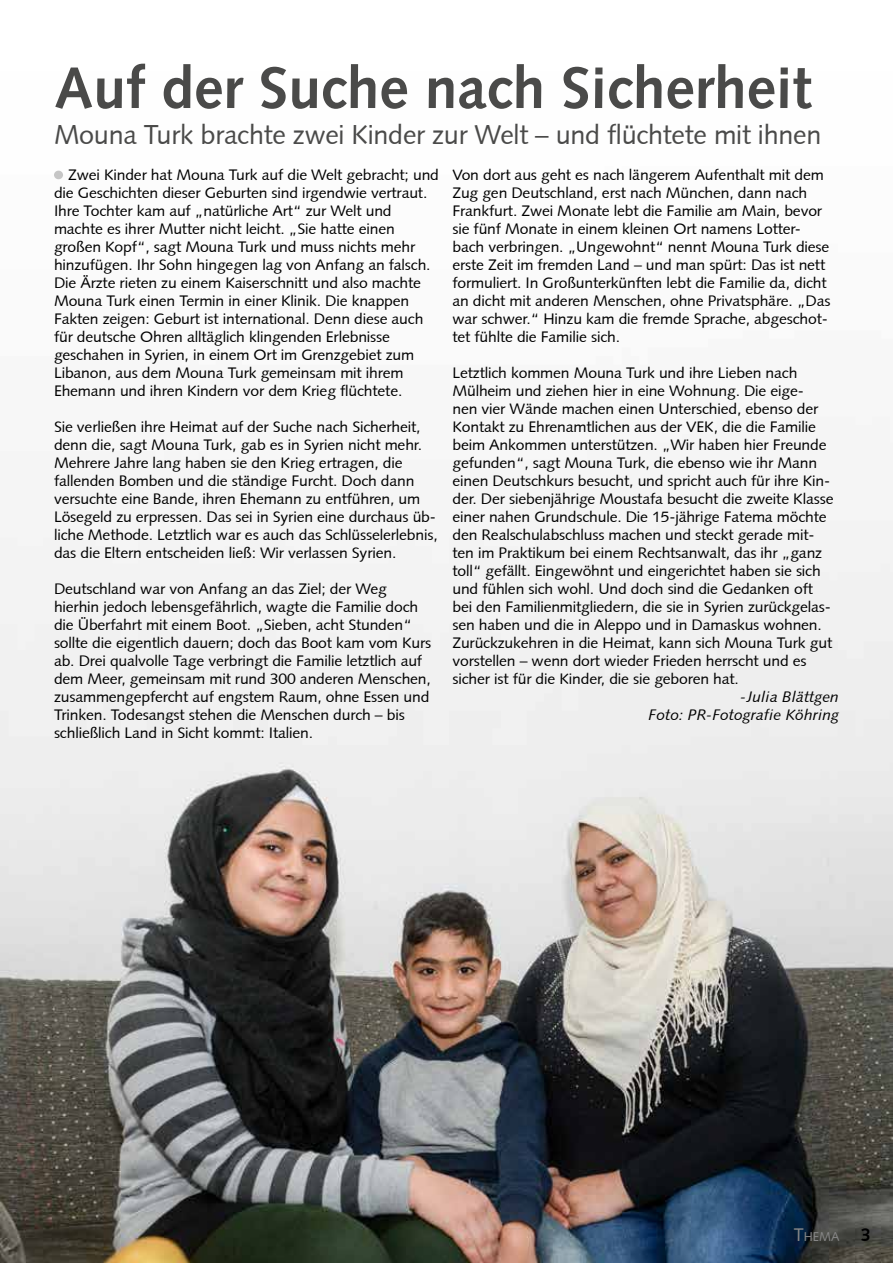
<style>
.page{position:relative;width:893px;height:1263px;background:#fff}
.page>*{position:absolute;margin:0;border:0;box-sizing:border-box;transform-origin:0 0}
.t1{font:700 58.5px "Syntax";color:#4a4a49}
.t2{font:27px "Syntax";letter-spacing:-.01em;color:#4a4a49}
.t3{font:700 18px "Syntax";color:#000}
.t4{font:15px/18px "Syntax";letter-spacing:-.01em;color:#000;scale:1.05 1}
.t5{font:italic 15px/18px "Syntax";color:#000;text-align:right;scale:1.05 1}
.t6{font:12.6px "Syntax";color:#878787}
.s1{font-size:18px}
</style>
<div class="page">
<img style="left:0;top:170px;width:893px;height:1093px">
<div style="left:54px;top:171px;width:9px;height:8px;background:#c6c6c6;border-radius:50%"></div>
<h1 class="t1" style="left:54px;top:54px;width:759px">Auf der Suche nach Sicherheit</h1>
<h2 class="t2" style="left:54px;top:119px;width:769px">Mouna Turk brachte zwei Kinder zur Welt – und flüchtete mit ihnen</h2>
<p class="t4" style="left:54px;top:166px;width:368px;text-indent:14px">Zwei Kinder hat Mouna Turk auf die Welt gebracht; und die Geschichten dieser Geburten sind irgendwie vertraut.<br>Ihre Tochter kam auf „natürliche Art“ zur Welt und machte es ihrer Mutter nicht leicht. „Sie hatte einen großen Kopf“, sagt Mouna Turk und muss nichts mehr hinzufügen. Ihr Sohn hingegen lag von Anfang an falsch.<br>Die Ärzte rieten zu einem Kaiserschnitt und also machte Mouna Turk einen Termin in einer Klinik. Die knappen Fakten zeigen: Geburt ist international. Denn diese auch für deutsche Ohren alltäglich klingenden Erlebnisse geschahen in Syrien, in einem Ort im Grenzgebiet zum Libanon, aus dem Mouna Turk gemeinsam mit ihrem Ehemann und ihren Kindern vor dem Krieg flüchtete.</p>
<p class="t4" style="left:54px;top:418px;width:367px">Sie verließen ihre Heimat auf der Suche nach Sicherheit, denn die, sagt Mouna Turk, gab es in Syrien nicht mehr.<br>Mehrere Jahre lang haben sie den Krieg ertragen, die fallenden Bomben und die ständige Furcht. Doch dann versuchte eine Bande, ihren Ehemann zu entführen, um Lösegeld zu erpressen. Das sei in Syrien eine durchaus üb&shy;liche Methode. Letztlich war es auch das Schlüsselerlebnis, das die Eltern entscheiden ließ: Wir verlassen Syrien.</p>
<p class="t4" style="left:54px;top:580px;width:361px">Deutschland war von Anfang an das Ziel; der Weg hierhin jedoch lebensgefährlich, wagte die Familie doch die Überfahrt mit einem Boot. „Sieben, acht Stunden“ sollte die eigentlich dauern; doch das Boot kam vom Kurs ab. Drei qualvolle Tage verbringt die Familie letztlich auf dem Meer, gemeinsam mit rund 300 anderen Menschen, zusammengepfercht auf engstem Raum, ohne Essen und Trinken. Todesangst stehen die Menschen durch – bis schließlich Land in Sicht kommt: Italien.</p>
<p class="t4" style="left:452px;top:166px;width:362px">Von dort aus geht es nach längerem Aufenthalt mit dem Zug gen Deutschland, erst nach München, dann nach Frankfurt. Zwei Monate lebt die Familie am Main, bevor sie fünf Monate in einem kleinen Ort namens Lotter&shy;bach verbringen. „Ungewohnt“ nennt Mouna Turk diese erste Zeit im fremden Land – und man spürt: Das ist nett formuliert. In Großunterkünften lebt die Familie da, dicht an dicht mit anderen Menschen, ohne Privatsphäre. „Das war schwer.“ Hinzu kam die fremde Sprache, abgeschot&shy;tet fühlte die Familie sich.</p>
<p class="t4" style="left:452px;top:364px;width:364px">Letztlich kommen Mouna Turk und ihre Lieben nach Mülheim und ziehen hier in eine Wohnung. Die eige-<br>nen vier Wände machen einen Unterschied, ebenso der Kontakt zu Ehrenamtlichen aus der VEK, die die Familie beim Ankommen unterstützen. „Wir haben hier Freunde gefunden“, sagt Mouna Turk, die ebenso wie ihr Mann einen Deutschkurs besucht, und spricht auch für ihre Kin&shy;der. Der siebenjährige Moustafa besucht die zweite Klasse einer nahen Grundschule. Die 15-jährige Fatema möchte den Realschulabschluss machen und steckt gerade mit&shy;ten im Praktikum bei einem Rechtsanwalt, das ihr „ganz toll“ gefällt. Eingewöhnt und eingerichtet haben sie sich und fühlen sich wohl. Und doch sind die Gedanken oft bei den Familienmitgliedern, die sie in Syrien zurückgelas&shy;sen haben und die in Aleppo und in Damaskus wohnen.<br>Zurückzukehren in die Heimat, kann sich Mouna Turk gut vorstellen – wenn dort wieder Frieden herrscht und es sicher ist für die Kinder, die sie geboren hat.</p>
<p class="t5" style="left:649px;top:688px;width:183px">-Julia Blättgen<br>Foto: PR-Fotografie Köhring</p>
<p class="t6" style="left:794px;top:1229px;width:47px"><span class="s1">T</span>HEMA</p>
<p class="t3" style="left:861px;top:1224px;width:12px">3</p>
</div>
